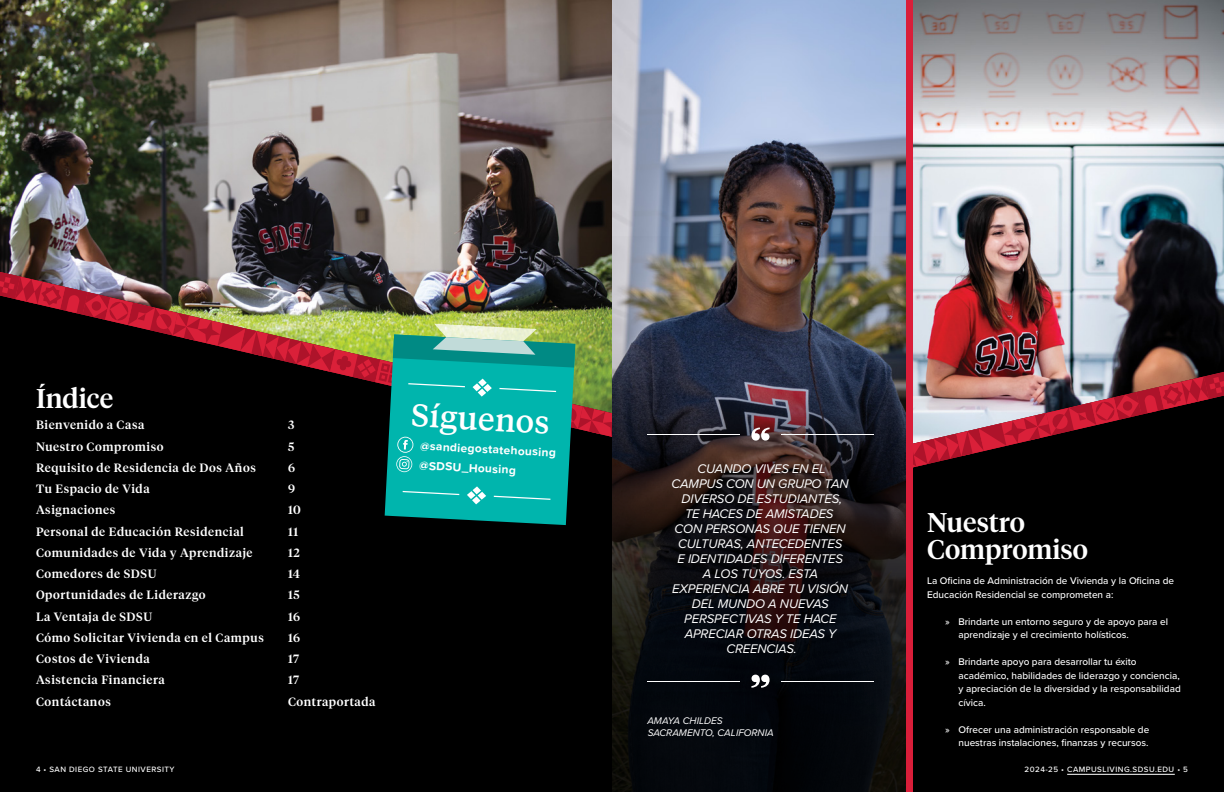
<style>
.page{position:relative;width:1224px;height:792px;background:#fff}
.page>*{position:absolute;margin:0;border:0;box-sizing:border-box;transform-origin:0 0}
.t1{font:500 31.6px "Tiempos Text";color:#fff}
.t2{font:500 27px/27px "Tiempos Headline";color:#fff}
.t3{font:italic 13px/15px "Proxima Nova";letter-spacing:-.01em;color:#fff;text-align:center}
.t4{font:500 12px "Tiempos Headline";letter-spacing:.05em;color:#fff}
.t5{font:700 12px/19.4px "Proxima Nova";color:#fff}
.t6{font:500 10px/13.5px "Proxima Nova";color:#fff}
.t7{font:italic 10px/12px "Proxima Nova";color:#fff}
.t8{font:500 8px "Proxima Nova";letter-spacing:.06em;color:#fff}
</style>
<div class="page">
<img style="left:913px;top:0;width:311px;height:272px">
<div style="left:913px;top:539px;width:311px;height:253px;background:#000"></div>
<img style="left:612px;top:0;width:294px;height:236px">
<svg style="left:612px;top:236px;width:294px;height:556px;background:#18181b"></svg>
<svg style="left:751px;top:675px;width:19px;height:13px"></svg>
<hr style="left:648px;top:681px;width:92px;height:1px;background:#fff">
<hr style="left:781px;top:681px;width:92px;height:1px;background:#fff">
<img style="left:0;top:0;width:612px;height:272px">
<div style="left:0;top:539px;width:612px;height:253px;background:#000"></div>
<img style="left:0;top:272px;width:1224px;height:267px">
<div style="left:906px;top:0;width:7px;height:792px;background:#d91e39"></div>
<hr style="left:1067px;top:774px;width:108px;height:1px;background:#fff">
<h2 class="t2" style="left:36px;top:384px;width:79px">Índice</h2>
<p class="t4" style="left:36px;top:417px;width:110px">Bienvenido a Casa</p>
<p class="t4" style="left:288px;top:417px;width:8px">3</p>
<p class="t4" style="left:36px;top:438px;width:129px">Nuestro Compromiso</p>
<p class="t4" style="left:288px;top:438px;width:8px">5</p>
<p class="t4" style="left:36px;top:459px;width:221px">Requisito de Residencia de Dos Años</p>
<p class="t4" style="left:288px;top:459px;width:8px">6</p>
<p class="t4" style="left:36px;top:481px;width:115px">Tu Espacio de Vida</p>
<p class="t4" style="left:288px;top:481px;width:8px">9</p>
<p class="t4" style="left:36px;top:502px;width:81px">Asignaciones</p>
<p class="t4" style="left:288px;top:502px;width:14px">10</p>
<p class="t4" style="left:36px;top:523px;width:209px">Personal de Educación Residencial</p>
<p class="t4" style="left:288px;top:523px;width:12px">11</p>
<p class="t4" style="left:36px;top:544px;width:218px">Comunidades de Vida y Aprendizaje</p>
<p class="t4" style="left:288px;top:544px;width:13px">12</p>
<p class="t4" style="left:36px;top:566px;width:122px">Comedores de SDSU</p>
<p class="t4" style="left:288px;top:566px;width:14px">14</p>
<p class="t4" style="left:36px;top:587px;width:171px">Oportunidades de Liderazgo</p>
<p class="t4" style="left:288px;top:587px;width:13px">15</p>
<p class="t4" style="left:36px;top:608px;width:118px">La Ventaja de SDSU</p>
<p class="t4" style="left:288px;top:608px;width:14px">16</p>
<p class="t4" style="left:36px;top:629px;width:229px">Cómo Solicitar Vivienda en el Campus</p>
<p class="t4" style="left:288px;top:629px;width:14px">16</p>
<p class="t4" style="left:36px;top:651px;width:115px">Costos de Vivienda</p>
<p class="t4" style="left:288px;top:651px;width:13px">17</p>
<p class="t4" style="left:36px;top:672px;width:130px">Asistencia Financiera</p>
<p class="t4" style="left:288px;top:672px;width:13px">17</p>
<p class="t4" style="left:36px;top:693px;width:76px">Contáctanos</p>
<p class="t4" style="left:288px;top:693px;width:89px">Contraportada</p>
<h1 class="t1" style="left:413px;top:394px;width:140px;rotate:3deg">Síguenos</h1>
<p class="t5" style="left:421px;top:436px;width:137px;rotate:3deg">@sandiegostatehousing @SDSU_Housing</p>
<p class="t3" style="left:672px;top:460px;width:179px">CUANDO VIVES EN EL<br>CAMPUS CON UN GRUPO TAN<br>DIVERSO DE ESTUDIANTES,<br>TE HACES DE AMISTADES<br>CON PERSONAS QUE TIENEN<br>CULTURAS, ANTECEDENTES<br>E IDENTIDADES DIFERENTES<br>A LOS TUYOS. ESTA<br>EXPERIENCIA ABRE TU VISIÓN<br>DEL MUNDO A NUEVAS<br>PERSPECTIVAS Y TE HACE<br>APRECIAR OTRAS IDEAS Y<br>CREENCIAS.</p>
<p class="t7" style="left:647px;top:714px;width:128px">AMAYA CHILDES<br>SACRAMENTO, CALIFORNIA</p>
<h2 class="t2" style="left:927px;top:508px;width:163px">Nuestro<br>Compromiso</h2>
<p class="t6" style="left:927px;top:574px;width:249px">La Oficina de Administración de Vivienda y la Oficina de<br>Educación Residencial se comprometen a:</p>
<p class="t6" style="left:958px;top:614px;width:211px;text-indent:-14px">» Brindarte un entorno seguro y de apoyo para el aprendizaje y el crecimiento holísticos.</p>
<p class="t6" style="left:958px;top:655px;width:224px;text-indent:-14px">» Brindarte apoyo para desarrollar tu éxito académico, habilidades de liderazgo y conciencia, y apreciación de la diversidad y la responsabilidad cívica.</p>
<p class="t6" style="left:945px;top:722px;width:206px;text-align:right">» Ofrecer una administración responsable de nuestras instalaciones, finanzas y recursos.</p>
<p class="t8" style="left:36px;top:764px;width:140px">4 • SAN DIEGO STATE UNIVERSITY</p>
<p class="t8" style="left:1025px;top:764px;width:165px">2024-25 • CAMPUSLIVING.SDSU.EDU • 5</p>
</div>
